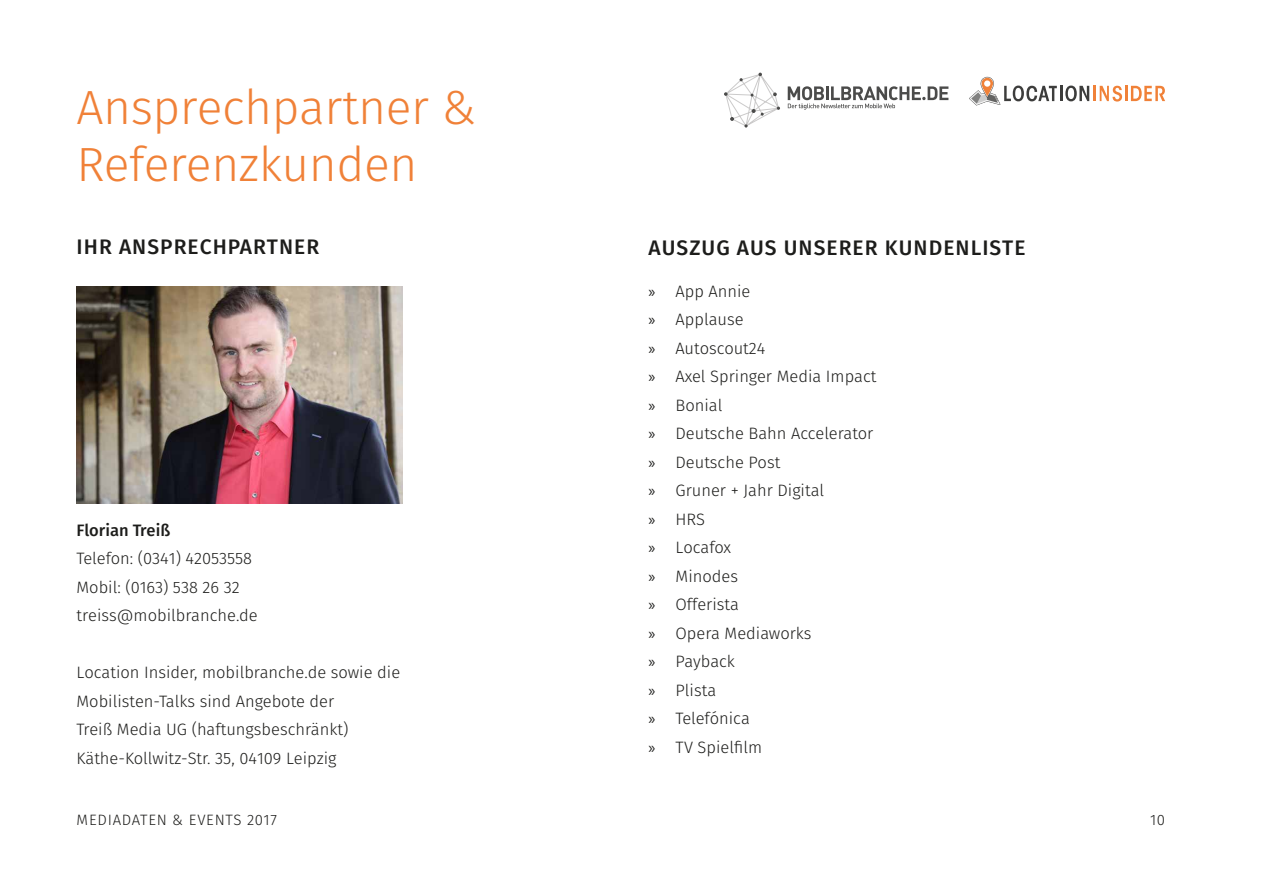
<style>
.page{position:relative;width:1263px;height:893px;background:#fff}
.page>*{position:absolute;margin:0;border:0;box-sizing:border-box;transform-origin:0 0}
.t1{font:300 48px/57.6px "Fira Sans";letter-spacing:-.01em;color:#f08138}
.t2{font:500 21px "Fira Sans";letter-spacing:.05em;color:#1d1d1b}
.t3{font:300 16.5px/28.5px "Fira Sans";color:#1d1d1b}
.t4{font:500 16.5px "Fira Sans";color:#1d1d1b}
.t5{font:300 15px "Fira Sans";letter-spacing:.05em;color:#1d1d1b}
.s1{font-family:"Myriad Pro";font-weight:400}
</style>
<div class="page">
<svg style="left:969px;top:77px;width:196px;height:28px"></svg>
<svg style="left:724px;top:72px;width:56px;height:56px"></svg>
<svg style="left:788px;top:86px;width:160px;height:24px"></svg>
<img style="left:77px;top:287px;width:325px;height:217px">
<h1 class="t1" style="left:77px;top:78px;width:402px">Ansprechpartner &amp;<br>Referenzkunden</h1>
<p class="t2" style="left:77px;top:229px;width:244px">IHR ANSPRECHPARTNER</p>
<p class="t4" style="left:77px;top:516px;width:95px">Florian Treiß</p>
<p class="t3" style="left:77px;top:544px;width:183px">Telefon: (0341) 42053558<br>Mobil: (0163) 538 26 32 treiss@mobilbranche.de</p>
<p class="t3" style="left:77px;top:658px;width:325px">Location Insider, mobilbranche.de sowie die Mobilisten-Talks sind Angebote der<br>Treiß Media UG (haftungsbeschränkt)<br>Käthe-Kollwitz-Str. 35, 04109 Leipzig</p>
<p class="t2" style="left:649px;top:231px;width:378px">AUSZUG AUS UNSERER KUNDENLISTE</p>
<p class="t3" style="left:648px;top:276px;width:229px"><span class="s1">»</span> App Annie<br><span class="s1">»</span> Applause<br><span class="s1">»</span> Autoscout24<br><span class="s1">»</span> Axel Springer Media Impact <span class="s1">»</span> Bonial<br><span class="s1">»</span> Deutsche Bahn Accelerator <span class="s1">»</span> Deutsche Post<br><span class="s1">»</span> Gruner + Jahr Digital<br><span class="s1">»</span> HRS<br><span class="s1">»</span> Locafox<br><span class="s1">»</span> Minodes<br><span class="s1">»</span> Offerista<br><span class="s1">»</span> Opera Mediaworks<br><span class="s1">»</span> Payback<br><span class="s1">»</span> Plista<br><span class="s1">»</span> Telefónica<br><span class="s1">»</span> TV Spielfilm</p>
<p class="t5" style="left:77px;top:809px;width:202px">MEDIADATEN &amp; EVENTS 2017</p>
<p class="t5" style="left:1150px;top:809px;width:17px">10</p>
</div>
